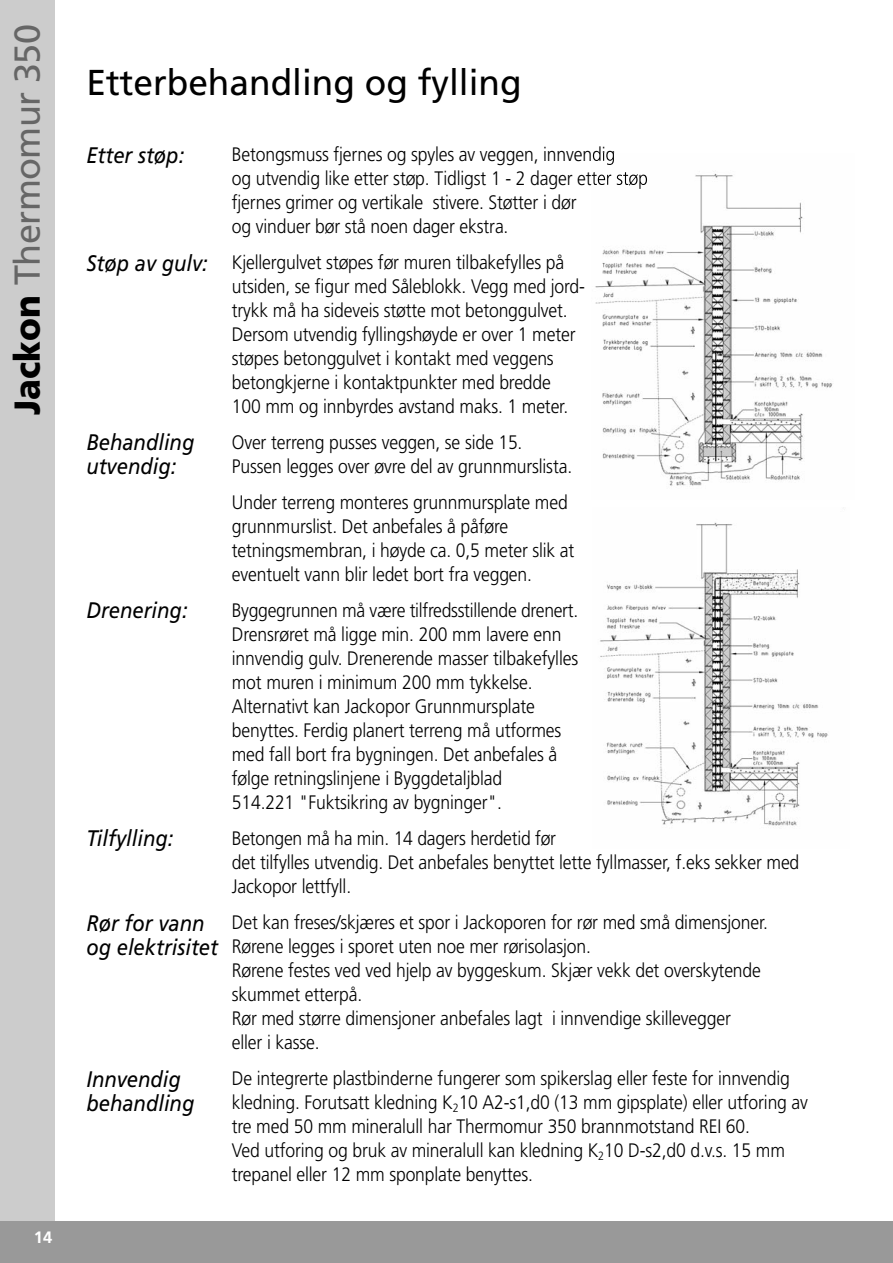
<style>
.page{position:relative;width:893px;height:1263px;background:#fff}
.page>*{position:absolute;margin:0;border:0;box-sizing:border-box;transform-origin:0 0}
.t1{font:36px "Frutiger";color:#000}
.t2{font:36px "Frutiger";letter-spacing:-.015em;color:#666}
.t3{font:italic 22.5px/24px "Frutiger";color:#000;scale:.9 1}
.t4{font:300 19.5px/24px "Frutiger";letter-spacing:-.01em;color:#000;scale:.9 1}
.t5{font:700 16.5px "Frutiger";color:#fff}
.s1{font-weight:900;color:#000}
</style>
<div class="page">
<img style="left:591px;top:154px;width:242px;height:332px">
<img style="left:600px;top:522px;width:228px;height:304px">
<div style="left:0;top:0;width:54px;height:1263px;background:#ccc"></div>
<div style="left:0;top:1221px;width:892px;height:42px;background:#999"></div>
<h1 class="t2" style="left:13px;top:415px;width:393px;rotate:-90deg"><span class="s1">Jackon</span> Thermomur 350</h1>
<p class="t5" style="left:34px;top:1231px;width:20px">14</p>
<h1 class="t1" style="left:86px;top:68px;width:437px">Etterbehandling og fylling</h1>
<p class="t3" style="left:86px;top:145px;width:110px">Etter støp:</p>
<p class="t3" style="left:86px;top:253px;width:136px">Støp av gulv:</p>
<p class="t3" style="left:86px;top:431px;width:121px">Behandling utvendig:</p>
<p class="t3" style="left:86px;top:599px;width:114px">Drenering:</p>
<p class="t3" style="left:86px;top:827px;width:98px">Tilfylling:</p>
<p class="t3" style="left:86px;top:913px;width:148px">Rør for vann og elektrisitet</p>
<p class="t3" style="left:86px;top:1069px;width:121px">Innvendig behandling</p>
<p class="t4" style="left:232px;top:144px;width:464px">Betongsmuss fjernes og spyles av veggen, inn vendig<br>og utvendig like etter støp. Tidligst 1 - 2 dager etter støp fjernes grimer og vertikale stivere. Støtter i dør<br>og vinduer bør stå noen dager ekstra.</p>
<p class="t4" style="left:232px;top:252px;width:394px">Kjellergulvet støpes før muren tilbakefylles på utsiden, se figur med Såleblokk. Vegg med jord&shy;trykk må ha sideveis støtte mot betonggulvet.<br>Dersom utvendig fyllingshøyde er over 1 meter støpes betonggulvet i kontakt med veggens betongkjerne i kontaktpunkter med bredde<br>100 mm og innbyrdes avstand maks. 1 meter.</p>
<p class="t4" style="left:232px;top:432px;width:379px">Over terreng pusses veggen, se side 15.<br>Pussen legges over øvre del av grunnmurslista.</p>
<p class="t4" style="left:232px;top:492px;width:382px">Under terreng monteres grunnmursplate med grunnmurslist. Det anbefales å påføre tetningsmembran, i høyde ca. 0,5 meter slik at eventuelt vann blir ledet bort fra veggen.</p>
<p class="t4" style="left:232px;top:600px;width:386px">Byggegrunnen må være tilfredsstillende drenert.<br>Drensrøret må ligge min. 200 mm lavere enn innvendig gulv. Drenerende masser tilbakefylles mot muren i minimum 200 mm tykkelse.<br>Alternativt kan Jackopor Grunnmursplate benyttes. Ferdig planert terreng må utformes med fall bort fra bygnin gen. Det anbefales å følge retningslinjene i Byggdetaljblad<br>514.221 "Fuktsikring av bygninger".</p>
<p class="t4" style="left:232px;top:828px;width:632px">Betongen må ha min. 14 dagers herdetid før<br>det tilfylles utvendig. Det anbefales benyttet lette fyllmasser, f.eks sekker med<br>Jackopor lettfyll.</p>
<p class="t4" style="left:232px;top:912px;width:597px">Det kan freses/skjæres et spor i Jackoporen for rør med små dimensjoner.<br>Rørene legges i sporet uten noe mer rørisolasjon.<br>Rørene festes ved ved hjelp av byggeskum. Skjær vekk det overskytende skummet etterpå.<br>Rør med større dimensjoner anbefales lagt i innvendige skillevegger<br>eller i kasse.</p>
<p class="t4" style="left:232px;top:1068px;width:641px">De integrerte plastbinderne fungerer som spikerslag eller feste for innvendig kledning. Forutsatt kledning K<sub>2</sub>10 A2-s1,d0 (13 mm gipsplate) eller utforing av tre med 50 mm mineralull har Thermomur 350 brannmotstand REI 60.<br>Ved utforing og bruk av mineralull kan kledning K<sub>2</sub>10 D-s2,d0 d.v.s. 15 mm trepanel eller 12 mm sponplate benyttes.</p>
</div>
